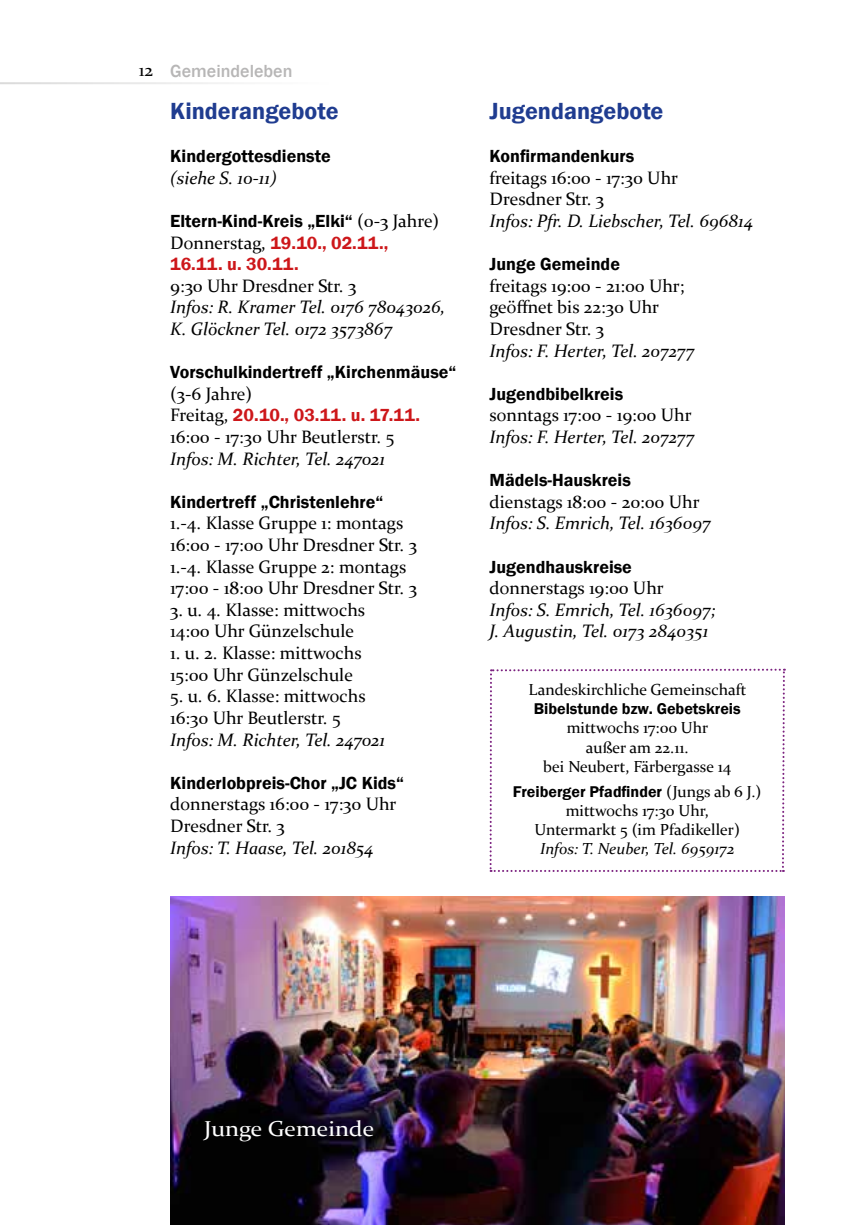
<style>
.page{position:relative;width:857px;height:1225px;background:#fff}
.page>*{position:absolute;margin:0;border:0;box-sizing:border-box;transform-origin:0 0}
.t1{font:600 24px "Franklin Gothic";color:#1f3c90}
.t2{font:21.6px "Constantia";color:#fff;scale:1.11 1}
.t3{font:18px/21.6px "Constantia";color:#000}
.t4{font:italic 18px/21.6px "Constantia";color:#000}
.t5{font:600 18px "Franklin Gothic";color:#000}
.t6{font:600 18px/21.6px "Franklin Gothic";color:#cd171a}
.t7{font:500 18px "Franklin Gothic";color:#b7b6b6}
.t8{font:16px/19.2px "Constantia";color:#000;text-align:center}
.t9{font:600 16px "Franklin Gothic";color:#000}
.t10{font:italic 16px "Constantia";color:#000}
.s1{color:#000}
.s2{font-family:"Constantia";font-weight:400;color:#000}
.s3{font-family:"Constantia";font-weight:400}
</style>
<div class="page">
<img style="left:170px;top:896px;width:614px;height:329px">
<svg style="left:489px;top:668px;width:296px;height:204px"></svg>
<p class="t3" style="left:139px;top:58px;width:16px">12</p>
<p class="t7" style="left:170px;top:60px;width:124px">Gemeindeleben</p>
<h1 class="t1" style="left:170px;top:96px;width:170px">Kinderangebote</h1>
<p class="t5" style="left:170px;top:145px;width:162px">Kindergottesdienste</p>
<p class="t4" style="left:170px;top:166px;width:108px">(siehe S. 10-11)</p>
<p class="t6" style="left:170px;top:210px;width:270px"><span class="s1">Eltern-Kind-Kreis „Elki“</span> <span class="s2">(0-3 Jahre)<br>Donnerstag,</span> 19.10., 02.11.,<br>16.11. u. 30.11.</p>
<p class="t3" style="left:170px;top:274px;width:187px">9:30 Uhr Dresdner Str. 3</p>
<p class="t4" style="left:170px;top:295px;width:276px">Infos: R. Kramer Tel. 0176 78043026,<br>K. Glöckner Tel. 0172 3573867</p>
<p class="t5" style="left:170px;top:361px;width:287px">Vorschulkindertreff „Kirchenmäuse“</p>
<p class="t3" style="left:170px;top:382px;width:83px">(3-6 Jahre)</p>
<p class="t6" style="left:170px;top:405px;width:251px"><span class="s2">Freitag,</span> 20.10., 03.11. u. 17.11.</p>
<p class="t3" style="left:170px;top:425px;width:225px">16:00 - 17:30 Uhr Beutlerstr. 5</p>
<p class="t4" style="left:170px;top:447px;width:216px">Infos: M. Richter, Tel. 247021</p>
<p class="t5" style="left:170px;top:491px;width:214px">Kindertreff „Christenlehre“</p>
<p class="t3" style="left:170px;top:512px;width:248px">1.-4. Klasse Gruppe 1: montags<br>16:00 - 17:00 Uhr Dresdner Str. 3<br>1.-4. Klasse Gruppe 2: montags<br>17:00 - 18:00 Uhr Dresdner Str. 3</p>
<p class="t3" style="left:170px;top:598px;width:196px">3. u. 4. Klasse: mittwochs<br>14:00 Uhr Günzelschule</p>
<p class="t3" style="left:170px;top:641px;width:193px">1. u. 2. Klasse: mittwochs<br>15:00 Uhr Günzelschule</p>
<p class="t3" style="left:170px;top:684px;width:197px">5. u. 6. Klasse: mittwochs<br>16:30 Uhr Beutlerstr. 5</p>
<p class="t4" style="left:170px;top:727px;width:216px">Infos: M. Richter, Tel. 247021</p>
<p class="t5" style="left:170px;top:771px;width:235px">Kinderlobpreis-Chor „JC Kids“</p>
<p class="t3" style="left:170px;top:792px;width:228px">donnerstags 16:00 - 17:30 Uhr<br>Dresdner Str. 3</p>
<p class="t4" style="left:170px;top:835px;width:205px">Infos: T. Haase, Tel. 201854</p>
<h1 class="t1" style="left:489px;top:96px;width:175px">Jugendangebote</h1>
<p class="t5" style="left:489px;top:145px;width:146px">Konfirmandenkurs</p>
<p class="t3" style="left:489px;top:166px;width:190px">freitags 16:00 - 17:30 Uhr<br>Dresdner Str. 3</p>
<p class="t4" style="left:489px;top:209px;width:265px">Infos: Pfr. D. Liebscher, Tel. 696814</p>
<p class="t5" style="left:489px;top:253px;width:132px">Junge Gemeinde</p>
<p class="t3" style="left:489px;top:274px;width:196px">freitags 19:00 - 21:00 Uhr; geöffnet bis 22:30 Uhr<br>Dresdner Str. 3</p>
<p class="t4" style="left:489px;top:339px;width:206px">Infos: F. Herter, Tel. 207277</p>
<p class="t5" style="left:489px;top:383px;width:135px">Jugendbibelkreis</p>
<p class="t3" style="left:489px;top:404px;width:203px">sonntags 17:00 - 19:00 Uhr</p>
<p class="t4" style="left:489px;top:425px;width:206px">Infos: F. Herter, Tel. 207277</p>
<p class="t5" style="left:489px;top:469px;width:143px">Mädels-Hauskreis</p>
<p class="t3" style="left:489px;top:490px;width:211px">dienstags 18:00 - 20:00 Uhr</p>
<p class="t4" style="left:489px;top:511px;width:223px">Infos: S. Emrich, Tel. 1636097</p>
<p class="t5" style="left:489px;top:555px;width:144px">Jugendhauskreise</p>
<p class="t3" style="left:489px;top:576px;width:175px">donnerstags 19:00 Uhr</p>
<p class="t4" style="left:489px;top:598px;width:227px">Infos: S. Emrich, Tel. 1636097;<br>J. Augustin, Tel. 0173 2840351</p>
<p class="t8" style="left:528px;top:679px;width:219px">Landeskirchliche Gemeinschaft</p>
<p class="t9" style="left:533px;top:699px;width:208px">Bibelstunde bzw. Gebetskreis</p>
<p class="t8" style="left:543px;top:717px;width:189px">mittwochs 17:00 Uhr<br>außer am 22.11.<br>bei Neubert, Färbergasse 14</p>
<p class="t9" style="left:512px;top:781px;width:250px">Freiberger Pfadfinder <span class="s3">(Jungs ab 6 J.)</span></p>
<p class="t8" style="left:534px;top:800px;width:207px">mittwochs 17:30 Uhr,<br>Untermarkt 5 (im Pfadikeller)</p>
<p class="t10" style="left:540px;top:838px;width:196px">Infos: T. Neuber, Tel. 6959172</p>
<p class="t2" style="left:204px;top:1114px;width:154px">Junge Gemeinde</p>
</div>
